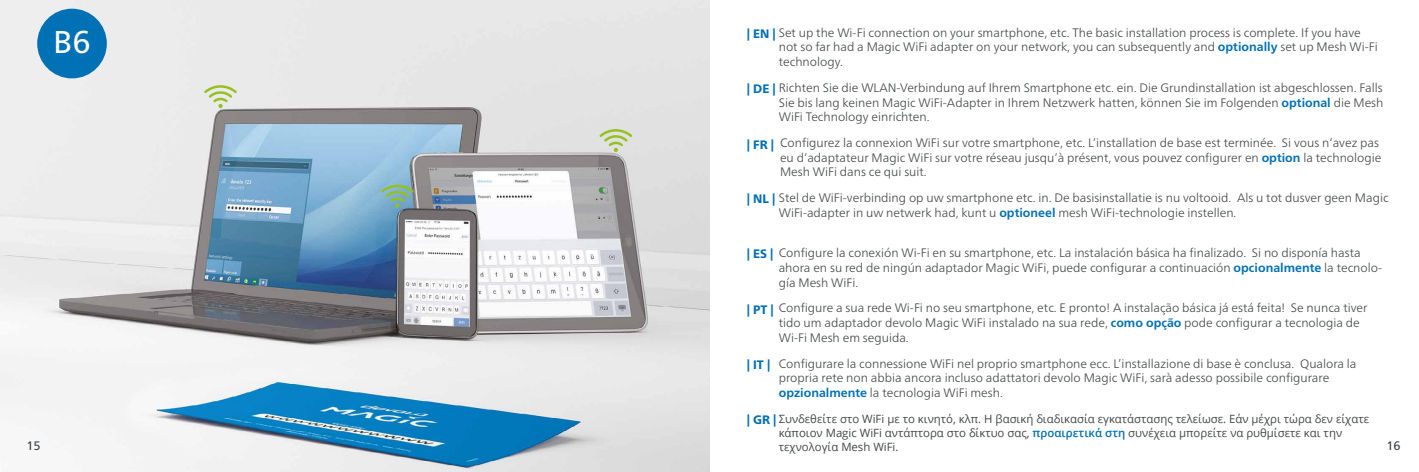
<style>
.page{position:relative;width:1419px;height:472px;background:#fff}
.page>*{position:absolute;margin:0;border:0;box-sizing:border-box;transform-origin:0 0}
.t1{font:31.5px "Frutiger Neue LTW1 G";color:#fff}
.t2{font:300 12.25px/14.7px "Frutiger Neue LTW1 G";color:#434847}
.t3{font:800 12.25px "Frutiger Neue LTW1 G";color:#0071b5}
.t4{font:12.25px "Frutiger Neue LTW1 G";color:#343e48}
.t5{font:11.38px/13.7px "Open Sans";color:#434847}
.s1{font-weight:700;color:#0071b5}
.s2{font-family:"Frutiger Neue LTW1 G";font-weight:800;font-size:12.25px;color:#0071b5}
.s3{font-weight:600;color:#0071b5}
</style>
<div class="page">
<img style="left:0;top:0;width:709px;height:471px">
<div style="left:37px;top:9px;width:70px;height:69px;background:#0071b5;border-radius:50%"></div>
<svg style="left:204px;top:85px;width:33px;height:23px"></svg>
<svg style="left:599px;top:129px;width:33px;height:23px"></svg>
<svg style="left:381px;top:184px;width:32px;height:23px"></svg>
<h1 class="t1" style="left:53px;top:19px;width:39px">B6</h1>
<p class="t2" style="left:779px;top:24px;width:600px">Set up the Wi-Fi connection on your smartphone, etc. The basic installation process is complete. If you have not so far had a Magic WiFi adapter on your network, you can subsequently and <span class="s1">optionally</span> set up Mesh Wi-Fi technology.</p>
<p class="t2" style="left:779px;top:79px;width:606px;text-align:justify">Richten Sie die WLAN-Verbindung auf Ihrem Smartphone etc. ein. Die Grundinstallation ist abgeschlossen. Falls Sie bis lang keinen Magic WiFi-Adapter in Ihrem Netzwerk hatten, können Sie im Folgenden <span class="s1">optional</span> die Mesh WiFi Technology einrichten.</p>
<p class="t2" style="left:780px;top:134px;width:603px">Configurez la connexion WiFi sur votre smartphone, etc. L‘installation de base est terminée. Si vous n‘avez pas eu d‘adaptateur Magic WiFi sur votre réseau jusqu‘à présent, vous pouvez configurer en <span class="s1">option</span> la technologie<br>Mesh WiFi dans ce qui suit.</p>
<p class="t2" style="left:779px;top:189px;width:611px">Stel de WiFi-verbinding op uw smartphone etc. in. De basisinstallatie is nu voltooid. Als u tot dusver geen Magic<br>WiFi-adapter in uw netwerk had, kunt u <span class="s1">optioneel</span> mesh WiFi-technologie instellen.</p>
<p class="t2" style="left:779px;top:244px;width:605px">Configure la conexión Wi-Fi en su smartphone, etc. La instalación básica ha finalizado. Si no disponía hasta ahora en su red de ningún adaptador Magic WiFi, puede configurar a continuación <span class="s1">opcionalmente</span> la tecnolo&shy;gía Mesh WiFi.</p>
<p class="t2" style="left:779px;top:299px;width:590px">Configure a sua rede Wi-Fi no seu smartphone, etc. E pronto! A instalação básica já está feita! Se nunca tiver tido um adaptador devolo Magic WiFi instalado na sua rede, <span class="s1">como opção</span> pode configurar a tecnologia de<br>Wi-Fi Mesh em seguida.</p>
<p class="t2" style="left:779px;top:354px;width:579px">Configurare la connessione WiFi nel proprio smartphone ecc. L’installazione di base è conclusa. Qualora la propria rete non abbia ancora incluso adattatori devolo Magic WiFi, sarà adesso possibile configurare <span class="s1">opzionalmente</span> la tecnologia WiFi mesh.</p>
<p class="t3" style="left:747px;top:25px;width:31px">| EN |</p>
<p class="t3" style="left:747px;top:80px;width:31px">| DE |</p>
<p class="t3" style="left:747px;top:135px;width:29px">| FR |</p>
<p class="t3" style="left:747px;top:190px;width:30px">| NL |</p>
<p class="t3" style="left:747px;top:245px;width:28px">| ES |</p>
<p class="t3" style="left:747px;top:300px;width:29px">| PT |</p>
<p class="t3" style="left:747px;top:355px;width:25px">| IT |</p>
<p class="t5" style="left:747px;top:411px;width:624px"><span class="s2">| GR |</span> Συνδεθείτε στο WiFi με το κινητό, κλπ. Η βασική διαδικασία εγκατάστασης τελείωσε. Εάν μέχρι τώρα δεν είχατε</p>
<p class="t5" style="left:779px;top:425px;width:565px">κάποιον Magic WiFi αντάπτορα στο δίκτυο σας, <span class="s3">προαιρετικά στη</span> συνέχεια μπορείτε να ρυθμίσετε και την τεχνολογία Mesh WiFi.</p>
<p class="t4" style="left:26px;top:436px;width:16px">15</p>
<p class="t4" style="left:1386px;top:436px;width:16px">16</p>
</div>
